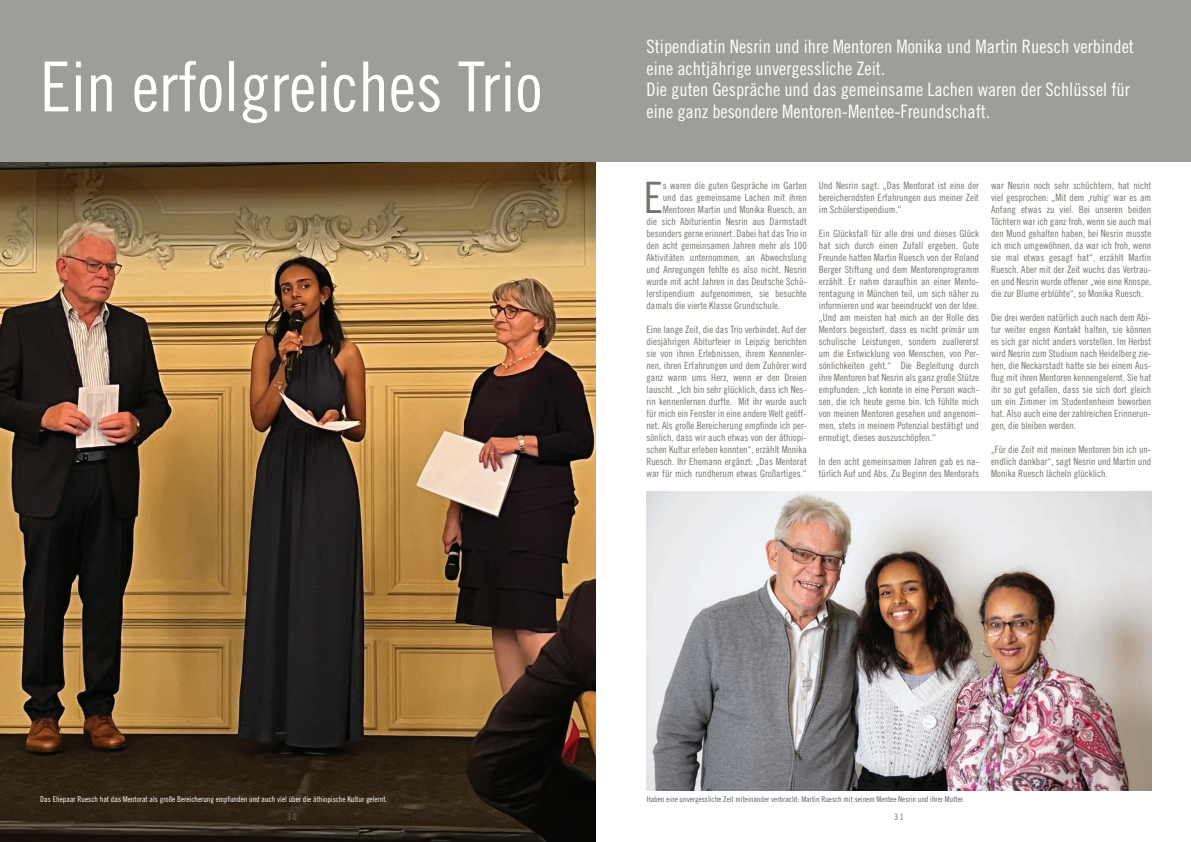
<style>
.page{position:relative;width:1191px;height:842px;background:#fff}
.page>*{position:absolute;margin:0;border:0;box-sizing:border-box;transform-origin:0 0}
.t1{font:69px "Trade Gothic LT Std Cn 18";color:#fff}
.t2{font:43.2px "Trade Gothic LT Std Cn 18";color:#77726c}
.t3{font:18.5px/21.6px "Trade Gothic LT Std Cn 18";color:#fff}
.t4{font:10px/12px "Trade Gothic LT Std Cn 18";color:#77726c;text-align:justify}
.t5{font:9px "Trade Gothic LT Std Cn 18";color:#6d7172}
.t6{font:8px "Trade Gothic LT Std Cn 18";color:#fff}
.t7{font:8px "Trade Gothic LT Std Cn 18";color:#63605f}
</style>
<div class="page">
<img style="left:0;top:162px;width:595px;height:680px">
<div style="left:0;top:0;width:1191px;height:162px;background:#9f9d97"></div>
<img style="left:646px;top:492px;width:505px;height:299px">
<h1 class="t1" style="left:40px;top:46px;width:504px">Ein erfolgreiches Trio</h1>
<p class="t3" style="left:646px;top:35px;width:489px">Stipendiatin Nesrin und ihre Mentoren Monika und Martin Ruesch verbindet eine achtjährige unvergessliche Zeit.<br>Die guten Gespräche und das gemeinsame Lachen waren der Schlüssel für eine ganz besondere Mentoren-Mentee-Freundschaft.</p>
<h2 class="t2" style="left:643px;top:172px;width:21px">E</h2>
<p class="t4" style="left:663px;top:179px;width:145px">s waren die guten Gespräche im Garten</p>
<p class="t4" style="left:663px;top:191px;width:145px">und das gemeinsame Lachen mit ihren</p>
<p class="t4" style="left:663px;top:203px;width:145px">Mentoren Martin und Monika Ruesch, an</p>
<p class="t4" style="left:646px;top:215px;width:162px">die sich Abiturientin Nesrin aus Darmstadt</p>
<p class="t4" style="left:646px;top:227px;width:162px">besonders gerne erinnert. Dabei hat das Trio in</p>
<p class="t4" style="left:646px;top:239px;width:162px">den acht gemeinsamen Jahren mehr als 100</p>
<p class="t4" style="left:646px;top:251px;width:162px">Aktivitäten unternommen, an Abwechslung</p>
<p class="t4" style="left:646px;top:263px;width:162px">und Anregungen fehlte es also nicht. Nesrin</p>
<p class="t4" style="left:646px;top:275px;width:162px">wurde mit acht Jahren in das Deutsche Schü-</p>
<p class="t4" style="left:646px;top:287px;width:162px">lerstipendium aufgenommen, sie besuchte</p>
<p class="t4" style="left:646px;top:299px;width:135px">damals die vierte Klasse Grundschule.</p>
<p class="t4" style="left:646px;top:323px;width:162px">Eine lange Zeit, die das Trio verbindet. Auf der diesjährigen Abiturfeier in Leipzig berichten sie von ihren Erlebnissen, ihrem Kennenler&shy;nen, ihren Erfahrungen und dem Zuhörer wird ganz warm ums Herz, wenn er den Dreien lauscht. „Ich bin sehr glücklich, dass ich Nes&shy;rin kennenlernen durfte. Mit ihr wurde auch für mich ein Fenster in eine andere Welt geöff&shy;net. Als große Bereicherung empfinde ich per&shy;sönlich, dass wir auch etwas von der äthiopi&shy;schen Kultur erleben konnten“, erzählt Monika Ruesch. Ihr Ehemann ergänzt: „Das Mentorat war für mich rundherum etwas Großartiges.“</p>
<p class="t4" style="left:818px;top:179px;width:162px">Und Nesrin sagt: „Das Mentorat ist eine der bereicherndsten Erfahrungen aus meiner Zeit im Schülerstipendium.“</p>
<p class="t4" style="left:818px;top:227px;width:162px">Ein Glücksfall für alle drei und dieses Glück hat sich durch einen Zufall ergeben. Gute Freunde hatten Martin Ruesch von der Roland Berger Stiftung und dem Mentorenprogramm erzählt. Er nahm daraufhin an einer Mento&shy;rentagung in München teil, um sich näher zu informieren und war beeindruckt von der Idee. „Und am meisten hat mich an der Rolle des Mentors begeistert, dass es nicht primär um schulische Leistungen, sondern zuallererst um die Entwicklung von Menschen, von Per&shy;sönlichkeiten geht.“ Die Begleitung durch ihre Mentoren hat Nesrin als ganz große Stütze empfunden: „Ich konnte in eine Person wach&shy;sen, die ich heute gerne bin. Ich fühlte mich von meinen Mentoren gesehen und angenom&shy;men, stets in meinem Potenzial bestätigt und ermutigt, dieses auszuschöpfen.“</p>
<p class="t4" style="left:818px;top:455px;width:162px">In den acht gemeinsamen Jahren gab es na&shy;türlich Auf und Abs. Zu Beginn des Mentorats</p>
<p class="t4" style="left:991px;top:179px;width:162px">war Nesrin noch sehr schüchtern, hat nicht viel gesprochen: „Mit dem ,ruhig‘ war es am Anfang etwas zu viel. Bei unseren beiden Töchtern war ich ganz froh, wenn sie auch mal den Mund gehalten haben, bei Nesrin musste ich mich umgewöhnen, da war ich froh, wenn sie mal etwas gesagt hat“, erzählt Martin Ruesch. Aber mit der Zeit wuchs das Vertrau&shy;en und Nesrin wurde offener „wie eine Knospe, die zur Blume erblühte“, so Monika Ruesch.</p>
<p class="t4" style="left:991px;top:311px;width:162px">Die drei werden natürlich auch nach dem Abi&shy;tur weiter engen Kontakt halten, sie können es sich gar nicht anders vorstellen. Im Herbst wird Nesrin zum Studium nach Heidelberg zie&shy;hen, die Neckarstadt hatte sie bei einem Aus&shy;flug mit ihren Mentoren kennengelernt. Sie hat ihr so gut gefallen, dass sie sich dort gleich um ein Zimmer im Studentenheim beworben hat. Also auch eine der zahlreichen Erinnerun&shy;gen, die bleiben werden.</p>
<p class="t4" style="left:991px;top:443px;width:162px">„Für die Zeit mit meinen Mentoren bin ich un&shy;endlich dankbar“, sagt Nesrin und Martin und Monika Ruesch lächeln glücklich.</p>
<p class="t6" style="left:40px;top:795px;width:348px">Das Ehepaar Ruesch hat das Mentorat als große Bereicherung empfunden und auch viel über die äthiopische Kultur gelernt.</p>
<p class="t7" style="left:646px;top:795px;width:319px">Haben eine unvergessliche Zeit miteinander verbracht: Martin Ruesch mit seinem Mentee Nesrin und ihrer Mutter.</p>
<p class="t5" style="left:287px;top:811px;width:11px">30</p>
<p class="t5" style="left:894px;top:811px;width:11px">31</p>
</div>
